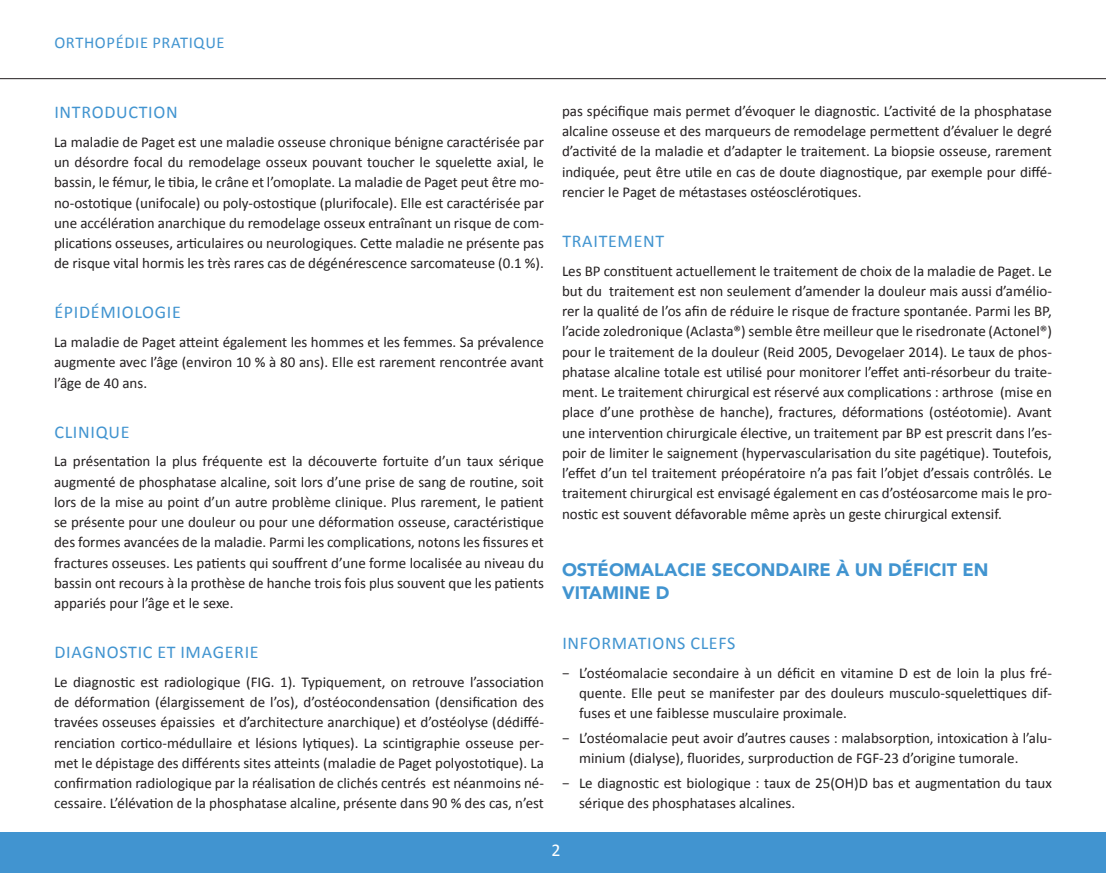
<style>
.page{position:relative;width:1106px;height:893px;background:#fff}
.page>*{position:absolute;margin:0;border:0;box-sizing:border-box;transform-origin:0 0}
.Titre_1_1{font:18px "Calibri";letter-spacing:.04em;color:#4194d0}
.Titre_1{font:900 18px/23.2px "Avenir";color:#4194d0}
.Numéro_page{font:18px "Calibri";color:#fff}
.t1{font:16.5px "Calibri";letter-spacing:.04em;color:#4194d0}
.Texte{font:15px/20.2px "Calibri";color:#231f20;text-align:justify}
</style>
<div class="page">
<div style="left:0;top:833px;width:1106px;height:40px;background:#4194d0"></div>
<hr style="left:0;top:78px;width:1106px;height:1px;background:#231f20">
<p class="t1" style="left:54px;top:33px;width:172px">ORTHOPÉDIE PRATIQUE</p>
<p class="Titre_1_1" style="left:54px;top:101px;width:125px">INTRODUCTION</p>
<p class="Texte" style="left:54px;top:132px;width:491px">La maladie de Paget est une maladie osseuse chronique bénigne caractérisée par un désordre focal du remodelage osseux pouvant toucher le squelette axial, le bassin, le fémur, le tibia, le crâne et l’omoplate. La maladie de Paget peut être mo&shy;no-ostotique (unifocale) ou poly-ostostique (plurifocale). Elle est caractérisée par une accélération anarchique du remodelage osseux entraînant un risque de com&shy;plications osseuses, articulaires ou neurologiques. Cette maladie ne présente pas de risque vital hormis les très rares cas de dégénérescence sarcomateuse (0.1 %).</p>
<p class="Titre_1_1" style="left:54px;top:301px;width:128px">ÉPIDÉMIOLOGIE</p>
<p class="Texte" style="left:54px;top:332px;width:491px">La maladie de Paget atteint également les hommes et les femmes. Sa prévalence augmente avec l’âge (environ 10 % à 80 ans). Elle est rarement rencontrée avant l’âge de 40 ans.</p>
<p class="Titre_1_1" style="left:54px;top:420px;width:77px">CLINIQUE</p>
<p class="Texte" style="left:54px;top:451px;width:491px">La présentation la plus fréquente est la découverte fortuite d’un taux sérique augmenté de phosphatase alcaline, soit lors d’une prise de sang de routine, soit lors de la mise au point d’un autre problème clinique. Plus rarement, le patient se présente pour une douleur ou pour une déformation osseuse, caractéristique des formes avancées de la maladie. Parmi les complications, notons les fissures et fractures osseuses. Les patients qui souffrent d’une forme localisée au niveau du bassin ont recours à la prothèse de hanche trois fois plus souvent que les patients appariés pour l’âge et le sexe.</p>
<p class="Titre_1_1" style="left:54px;top:641px;width:206px">DIAGNOSTIC ET IMAGERIE</p>
<p class="Texte" style="left:54px;top:672px;width:491px">Le diagnostic est radiologique (FIG. 1). Typiquement, on retrouve l’association de déformation (élargissement de l’os), d’ostéocondensation (densification des travées osseuses épaissies et d’architecture anarchique) et d’ostéolyse (dédiffé&shy;renciation cortico-médullaire et lésions lytiques). La scintigraphie osseuse per&shy;met le dépistage des différents sites atteints (maladie de Paget polyostotique). La confirmation radiologique par la réalisation de clichés centrés est néanmoins né&shy;cessaire. L’élévation de la phosphatase alcaline, présente dans 90 % des cas, n’est</p>
<p class="Texte" style="left:562px;top:101px;width:491px">pas spécifique mais permet d’évoquer le diagnostic. L’activité de la phosphatase alcaline osseuse et des marqueurs de remodelage permettent d’évaluer le degré d’activité de la maladie et d’adapter le traitement. La biopsie osseuse, rarement indiquée, peut être utile en cas de doute diagnostique, par exemple pour diffé&shy;rencier le Paget de métastases ostéosclérotiques.</p>
<p class="Titre_1_1" style="left:562px;top:229px;width:103px">TRAITEMENT</p>
<p class="Texte" style="left:562px;top:261px;width:491px">Les BP constituent actuellement le traitement de choix de la maladie de Paget. Le but du traitement est non seulement d’amender la douleur mais aussi d’amélio&shy;rer la qualité de l’os afin de réduire le risque de fracture spontanée. Parmi les BP, l’acide zoledronique (Aclasta®) semble être meilleur que le risedronate (Actonel®) pour le traitement de la douleur (Reid 2005, Devogelaer 2014). Le taux de phos&shy;phatase alcaline totale est utilisé pour monitorer l’effet anti-résorbeur du traite&shy;ment. Le traitement chirurgical est réservé aux complications : arthrose (mise en place d’une prothèse de hanche), fractures, déformations (ostéotomie). Avant une intervention chirurgicale élective, un traitement par BP est prescrit dans l’es&shy;poir de limiter le saignement (hypervascularisation du site pagétique). Toutefois, l’effet d’un tel traitement préopératoire n’a pas fait l’objet d’essais contrôlés. Le traitement chirurgical est envisagé également en cas d’ostéosarcome mais le pro&shy;nostic est souvent défavorable même après un geste chirurgical extensif.</p>
<p class="Titre_1" style="left:562px;top:557px;width:428px">OSTÉOMALACIE SECONDAIRE À UN DÉFICIT EN<br>VITAMINE D</p>
<p class="Titre_1_1" style="left:562px;top:632px;width:174px">INFORMATIONS CLEFS</p>
<p class="Texte" style="left:579px;top:663px;width:474px;text-indent:-17px">− L’ostéomalacie secondaire à un déficit en vitamine D est de loin la plus fré&shy;quente. Elle peut se manifester par des douleurs musculo-squelettiques dif&shy;fuses et une faiblesse musculaire proximale.</p>
<p class="Texte" style="left:579px;top:728px;width:474px;text-indent:-17px">− L’ostéomalacie peut avoir d’autres causes : malabsorption, intoxication à l’alu&shy;minium (dialyse), fluorides, surproduction de FGF-23 d’origine tumorale.</p>
<p class="Texte" style="left:579px;top:773px;width:474px;text-indent:-17px">− Le diagnostic est biologique : taux de 25(OH)D bas et augmentation du taux sérique des phosphatases alcalines.</p>
<p class="Numéro_page" style="left:551px;top:838px;width:11px">2</p>
</div>
